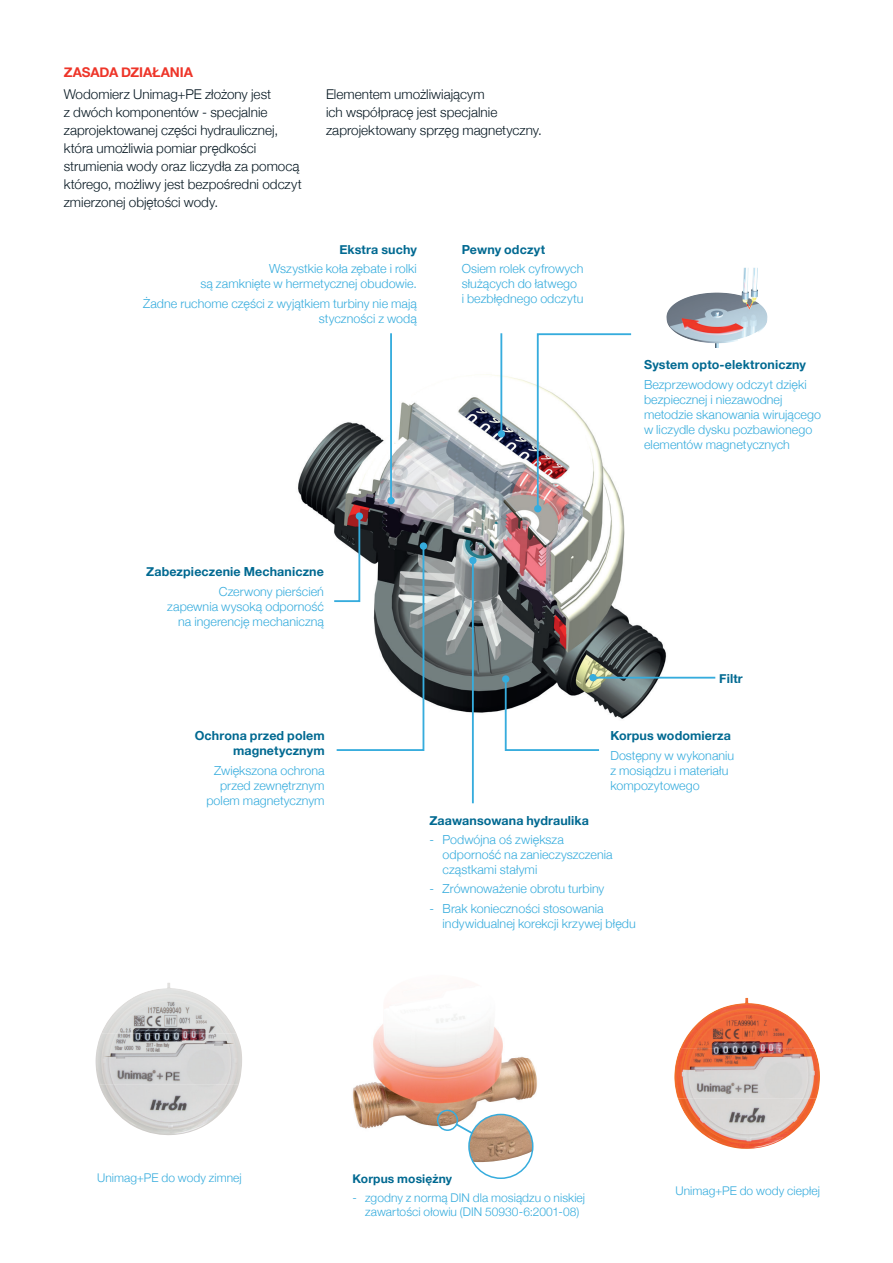
<style>
.page{position:relative;width:893px;height:1263px;background:#fff}
.page>*{position:absolute;margin:0;border:0;box-sizing:border-box;transform-origin:0 0}
.t1{font:300 13.5px/18px "Helvetica Neue";color:#071822}
.t2{font:700 13.5px "Helvetica Neue";letter-spacing:-.005em;color:#ee3529}
.t3{font:300 12.45px/15px "Helvetica Neue";letter-spacing:.005em;color:#36acdd}
.t4{font:700 12.45px/15px "Helvetica Neue";letter-spacing:.01em;color:#006991;text-align:right}
.t5{font:300 12px/14.4px "Helvetica Neue";letter-spacing:.005em;color:#36acdd;text-align:center}
.t6{font:700 12px "Helvetica Neue";letter-spacing:.01em;color:#006991}
</style>
<div class="page">
<img style="left:298px;top:344px;width:414px;height:375px">
<img style="left:352px;top:1004px;width:185px;height:149px">
<svg style="left:332px;top:514px;width:93px;height:237px"></svg>
<div style="left:420px;top:542px;width:7px;height:8px;background:#36acdd;border-radius:50%"></div>
<hr style="left:593px;top:677px;width:122px;height:2px;background:#36acdd">
<svg style="left:589px;top:674px;width:8px;height:7px"></svg>
<hr style="left:500px;top:333px;width:2px;height:101px;background:#36acdd">
<div style="left:498px;top:430px;width:7px;height:8px;background:#36acdd;border-radius:50%"></div>
<hr style="left:472px;top:560px;width:2px;height:243px;background:#36acdd">
<div style="left:469px;top:557px;width:8px;height:7px;background:#36acdd;border-radius:50%"></div>
<svg style="left:504px;top:677px;width:97px;height:74px"></svg>
<div style="left:502px;top:675px;width:7px;height:8px;background:#36acdd;border-radius:50%"></div>
<hr style="left:390px;top:333px;width:2px;height:168px;background:#36acdd">
<div style="left:387px;top:497px;width:8px;height:7px;background:#36acdd;border-radius:50%"></div>
<img style="left:469px;top:1114px;width:64px;height:48px">
<div style="left:468px;top:1114px;width:65px;height:65px;border:2px solid #36acdd;border-radius:50%"></div>
<svg style="left:454px;top:1122px;width:20px;height:13px"></svg>
<div style="left:437px;top:1110px;width:21px;height:21px;border:2px solid #36acdd;border-radius:50%"></div>
<img style="left:680px;top:998px;width:134px;height:50px">
<img style="left:674px;top:1048px;width:146px;height:51px">
<img style="left:678px;top:1098px;width:138px;height:51px">
<img style="left:101px;top:983px;width:135px;height:50px">
<img style="left:96px;top:1033px;width:146px;height:51px">
<img style="left:99px;top:1084px;width:140px;height:51px">
<img style="left:715px;top:268px;width:38px;height:31px">
<svg style="left:536px;top:333px;width:97px;height:178px"></svg>
<div style="left:534px;top:505px;width:7px;height:7px;background:#36acdd;border-radius:50%"></div>
<p class="t2" style="left:64px;top:62px;width:131px">ZASADA DZIAŁANIA</p>
<p class="t1" style="left:64px;top:84px;width:239px">Wodomierz Unimag+PE złożony jest<br>z dwóch komponentów - specjalnie zaprojektowanej części hydraulicznej, która umożliwia pomiar prędkości strumienia wody oraz liczydła za pomocą którego, możliwy jest bezpośredni odczyt zmierzonej objętości wody.</p>
<p class="t1" style="left:326px;top:84px;width:217px">Elementem umożliwiającym<br>ich współpracę jest specjalnie zaprojektowany sprzęg magnetyczny.</p>
<p class="t4" style="left:462px;top:242px;width:85px">Pewny odczyt</p>
<p class="t3" style="left:462px;top:260px;width:123px">Osiem rolek cyfrowych służących do łatwego<br>i bezbłędnego odczytu</p>
<p class="t4" style="left:339px;top:242px;width:79px">Ekstra suchy</p>
<p class="t3" style="left:200px;top:260px;width:218px;text-align:right">Wszystkie koła zębate i rolki<br>są zamknięte w hermetycznej obudowie.</p>
<p class="t3" style="left:143px;top:295px;width:275px;text-align:right">Żadne ruchome części z wyjątkiem turbiny nie mają styczności z wodą</p>
<p class="t4" style="left:644px;top:358px;width:164px">System opto-elektroniczny</p>
<p class="t3" style="left:644px;top:376px;width:179px">Bezprzewodowy odczyt dzięki bezpiecznej i niezawodnej metodzie skanowania wirującego w liczydle dysku pozbawionego elementów magnetycznych</p>
<p class="t4" style="left:146px;top:565px;width:179px">Zabezpieczenie Mechaniczne</p>
<p class="t3" style="left:167px;top:583px;width:158px;text-align:right">Czerwony pierścień zapewnia wysoką odporność na ingerencję mechaniczną</p>
<p class="t4" style="left:195px;top:729px;width:131px">Ochrona przed polem magnetycznym</p>
<p class="t3" style="left:206px;top:762px;width:120px;text-align:right">Zwiększona ochrona przed zewnętrznym polem magnetycznym</p>
<p class="t4" style="left:719px;top:671px;width:25px">Filtr</p>
<p class="t4" style="left:610px;top:729px;width:122px">Korpus wodomierza</p>
<p class="t3" style="left:610px;top:747px;width:125px">Dostępny w wykonaniu z mosiądzu i materiału kompozytowego</p>
<p class="t5" style="left:97px;top:1170px;width:146px">Unimag+PE do wody zimnej</p>
<p class="t4" style="left:429px;top:813px;width:161px">Zaawansowana hydraulika</p>
<p class="t3" style="left:443px;top:831px;width:172px;text-indent:-13px">- Podwójna oś zwiększa odporność na zanieczyszczenia cząstkami stałymi</p>
<p class="t3" style="left:429px;top:880px;width:177px">- Zrównoważenie obrotu turbiny</p>
<p class="t3" style="left:443px;top:900px;width:195px;text-indent:-13px">- Brak konieczności stosowania indywidualnej korekcji krzywej błędu</p>
<p class="t6" style="left:352px;top:1169px;width:101px">Korpus mosiężny</p>
<p class="t5" style="left:352px;top:1189px;width:234px">- zgodny z normą DIN dla mosiądzu o niskiej zawartości ołowiu (DIN 50930-6:2001-08)</p>
<p class="t5" style="left:675px;top:1182px;width:146px">Unimag+PE do wody ciepłej</p>
</div>
